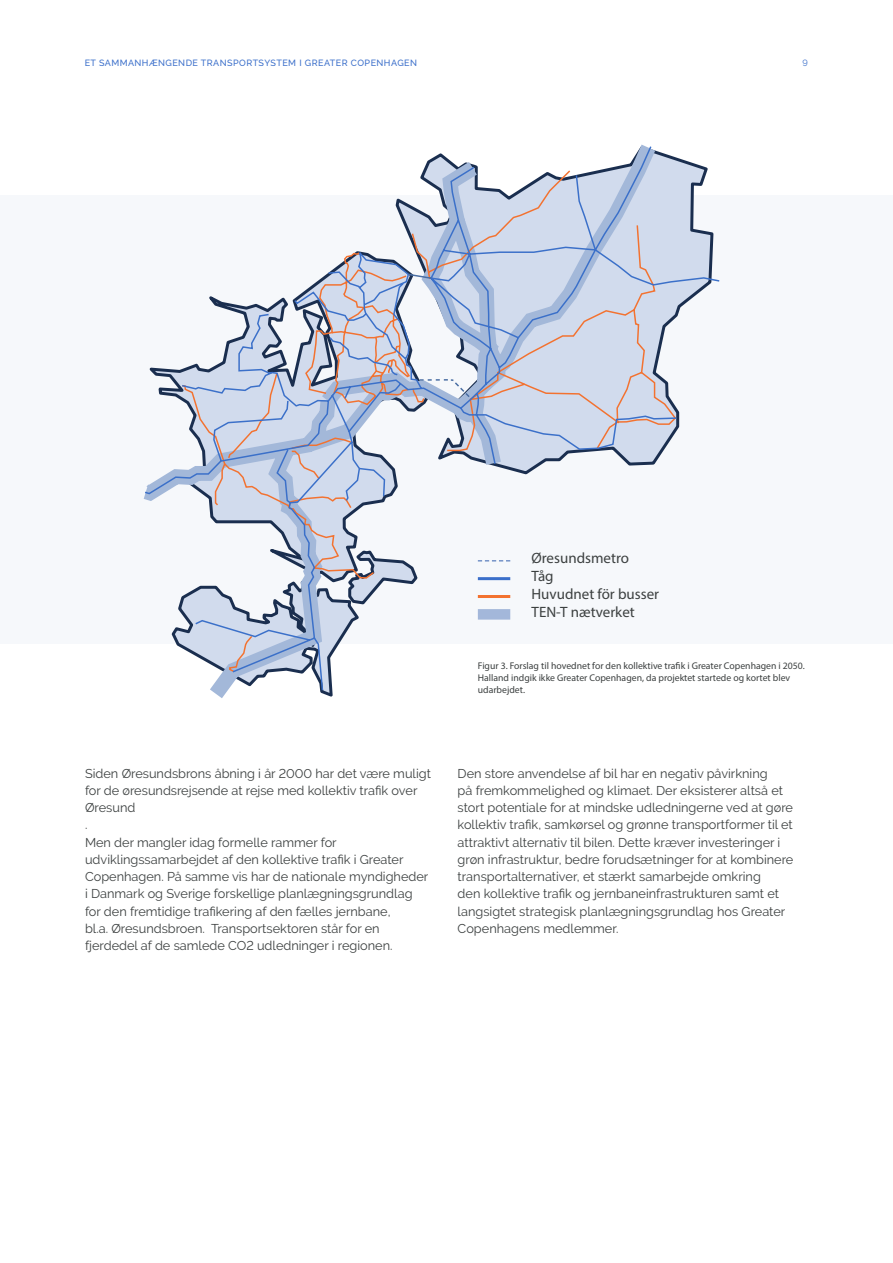
<style>
.page{position:relative;width:893px;height:1263px;background:#fff}
.page>*{position:absolute;margin:0;border:0;box-sizing:border-box;transform-origin:0 0}
.Copy_text{font:15px "Myriad Pro";color:#3c4040}
.Copy_text-2{font:12.75px/17.2px "Raleway";color:#3c4040}
.Copy_text-3{font:9.75px/11.7px "Myriad Pro";color:#3c4040}
.t1{font:500 9px "Raleway";letter-spacing:.05em;color:#3b6fca}
.t2{font:9px "Raleway";color:#3b6fca}
</style>
<div class="page">
<div style="left:0;top:195px;width:893px;height:449px;background:#f6f8fb"></div>
<svg style="left:143px;top:145px;width:577px;height:547px"></svg>
<svg style="left:420px;top:379px;width:51px;height:20px"></svg>
<svg style="left:407px;top:273px;width:26px;height:7px"></svg>
<p class="t1" style="left:85px;top:57px;width:334px">ET SAMMANHÆNGENDE TRANSPORTSYSTEM I GREATER COPENHAGEN</p>
<p class="t2" style="left:802px;top:57px;width:7px">9</p>
<p class="Copy_text" style="left:531px;top:548px;width:99px">Øresundsmetro</p>
<p class="Copy_text" style="left:531px;top:566px;width:24px">Tåg</p>
<p class="Copy_text" style="left:531px;top:584px;width:129px">Huvudnet för busser</p>
<p class="Copy_text" style="left:531px;top:602px;width:105px">TEN-T nætverket</p>
<p class="Copy_text-3" style="left:478px;top:660px;width:329px">Figur 3. Forslag til hovednet for den kollektive trafik i Greater Copenhagen i 2050.<br>Halland indgik ikke Greater Copenhagen, da projektet startede og kortet blev udarbejdet.</p>
<p class="Copy_text-2" style="left:85px;top:764px;width:347px">Siden Øresundsbrons åbning i år 2000 har det være muligt for de øresundsrejsende at rejse med kollektiv trafik over<br>Øresund</p>
<p class="Copy_text-2" style="left:85px;top:816px;width:4px">.</p>
<p class="Copy_text-2" style="left:85px;top:833px;width:345px">Men der mangler idag formelle rammer for udviklingssamarbejdet af den kollektive trafik i Greater Copenhagen. På samme vis har de nationale myndigheder i Danmark og Sverige forskellige planlægningsgrundlag for den fremtidige trafikering af den fælles jernbane,<br>bl.a. Øresundsbroen. Transportsektoren står for en fjerdedel af de samlede CO2 udledninger i regionen.</p>
<p class="Copy_text-2" style="left:458px;top:764px;width:337px">Den store anvendelse af bil har en negativ påvirkning<br>på fremkommelighed og klimaet. Der eksisterer altså et stort potentiale for at mindske udledningerne ved at gøre kollektiv trafik, samkørsel og grønne transportformer til et attraktivt alternativ til bilen. Dette kræver investeringer i grøn infrastruktur, bedre forudsætninger for at kombinere transportalternativer, et stærkt samarbejde omkring<br>den kollektive trafik og jernbaneinfrastrukturen samt et langsigtet strategisk planlægningsgrundlag hos Greater Copenhagens medlemmer.</p>
</div>
